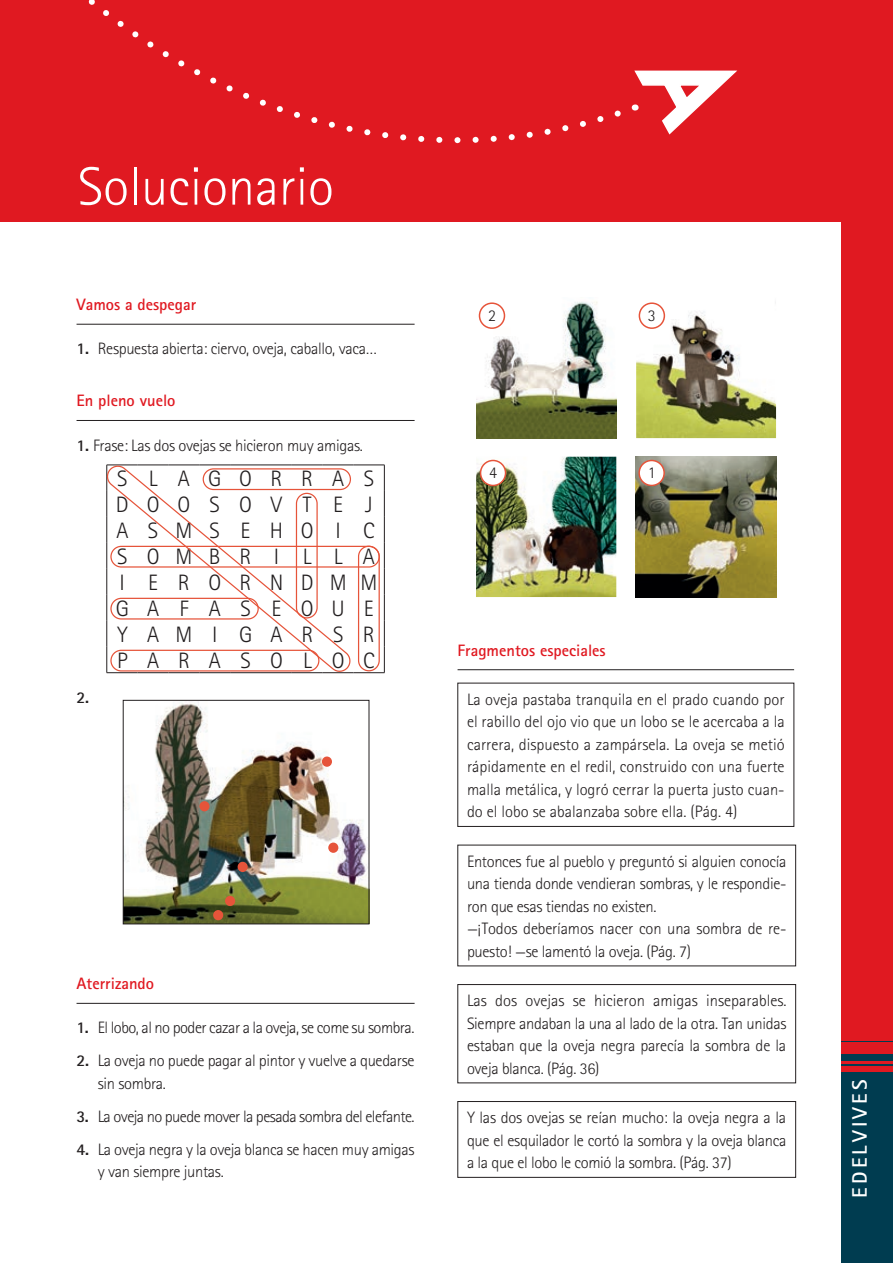
<style>
.page{position:relative;width:893px;height:1263px;background:#fff}
.page>*{position:absolute;margin:0;border:0;box-sizing:border-box;transform-origin:0 0}
.t1{font:300 54px "Rotis Sans Serif 45";color:#fff}
.t2{font:300 22.35px/26px "Rotis Sans Serif 45";letter-spacing:.865em;color:#231f20}
.t3{font:700 21px "Rotis Sans Serif 65";letter-spacing:.15em;color:#fff}
.t4{font:300 16.5px/22.5px "Rotis Sans Serif 45";letter-spacing:-.02em;color:#231f20}
.t5{font:700 16.5px "Rotis Sans Serif 65";color:#e01921}
.t6{font:700 16.5px "Rotis Sans Serif 65";color:#231f20}
.s1{font-family:"Rotis Sans Serif 65";font-weight:700}
</style>
<div class="page">
<div style="left:842px;top:0;width:51px;height:1235px;background:#e01921"></div>
<div style="left:0;top:0;width:842px;height:221px;background:#e01921"></div>
<svg style="left:88px;top:0;width:533px;height:144px"></svg>
<div style="left:842px;top:1042px;width:51px;height:221px;background:#003c50"></div>
<hr style="left:842px;top:1062px;width:51px;height:2px;background:#e01921">
<div style="left:842px;top:1042px;width:51px;height:11px;background:#e01921"></div>
<div style="left:842px;top:1066px;width:51px;height:5px;background:#e01921"></div>
<svg style="left:634px;top:70px;width:104px;height:65px"></svg>
<hr style="left:77px;top:324px;width:338px;height:1px;background:#231f20">
<hr style="left:77px;top:420px;width:338px;height:1px;background:#231f20">
<hr style="left:77px;top:1003px;width:338px;height:1px;background:#231f20">
<svg style="left:353px;top:466px;width:31px;height:206px"></svg>
<hr style="left:353px;top:465px;width:32px;height:1px;background:#231f20">
<hr style="left:353px;top:672px;width:32px;height:1px;background:#231f20">
<svg style="left:384px;top:465px;width:1px;height:207px"></svg>
<div style="left:358px;top:546px;width:22px;height:125px;border:1px solid #e6543a;border-radius:10px"></div>
<svg style="left:106px;top:465px;width:247px;height:209px"></svg>
<img style="left:125px;top:702px;width:242px;height:220px">
<div style="left:123px;top:700px;width:246px;height:224px;border:1px solid #231f20"></div>
<hr style="left:458px;top:669px;width:336px;height:1px;background:#231f20">
<div style="left:458px;top:683px;width:336px;height:144px;border:1px solid #231f20"></div>
<div style="left:458px;top:984px;width:338px;height:99px;border:1px solid #231f20"></div>
<div style="left:458px;top:1101px;width:338px;height:76px;border:1px solid #231f20"></div>
<img style="left:477px;top:301px;width:139px;height:137px">
<img style="left:636px;top:457px;width:140px;height:140px">
<img style="left:476px;top:457px;width:140px;height:140px">
<img style="left:636px;top:302px;width:140px;height:136px">
<div style="left:479px;top:303px;width:25px;height:25px;background:#fff;border-radius:50%"></div>
<div style="left:479px;top:302px;width:26px;height:27px;border:2px solid #e6543a;border-radius:50%"></div>
<div style="left:639px;top:303px;width:25px;height:25px;background:#fff;border-radius:50%"></div>
<div style="left:639px;top:302px;width:26px;height:27px;border:2px solid #e6543a;border-radius:50%"></div>
<div style="left:481px;top:460px;width:25px;height:25px;background:#fff;border-radius:50%"></div>
<div style="left:480px;top:460px;width:26px;height:26px;border:2px solid #e6543a;border-radius:50%"></div>
<div style="left:639px;top:460px;width:25px;height:25px;background:#fff;border-radius:50%"></div>
<div style="left:638px;top:460px;width:27px;height:26px;border:2px solid #e6543a;border-radius:50%"></div>
<div style="left:238px;top:862px;width:10px;height:10px;background:#e6543a;border-radius:50%"></div>
<div style="left:199px;top:801px;width:11px;height:10px;background:#e6543a;border-radius:50%"></div>
<div style="left:328px;top:842px;width:10px;height:11px;background:#e6543a;border-radius:50%"></div>
<div style="left:322px;top:756px;width:10px;height:11px;background:#e6543a;border-radius:50%"></div>
<div style="left:213px;top:910px;width:10px;height:10px;background:#e6543a;border-radius:50%"></div>
<div style="left:225px;top:896px;width:10px;height:10px;background:#e6543a;border-radius:50%"></div>
<h1 class="t1" style="left:78px;top:155px;width:257px">Solucionario</h1>
<p class="t5" style="left:77px;top:294px;width:121px">Vamos a despegar</p>
<p class="t4" style="left:77px;top:337px;width:302px"><span class="s1">1.</span> Respuesta abierta: ciervo, oveja, caballo, vaca…</p>
<p class="t5" style="left:77px;top:390px;width:100px">En pleno vuelo</p>
<p class="t4" style="left:77px;top:434px;width:288px"><span class="s1">1.</span> Frase: Las dos ovejas se hicieron muy amigas.</p>
<h2 class="t2" style="left:116px;top:466px;width:263px">SLAGORRAS<br>DOOSOVTE J<br>ASMSEHOI C<br>SOMBRI LLA<br>I ERORNDMM<br>GAFASEOUE<br>YAMIGARSR<br>PARASOLOC</h2>
<p class="t6" style="left:77px;top:687px;width:14px">2.</p>
<p class="t5" style="left:77px;top:973px;width:79px">Aterrizando</p>
<p class="t4" style="left:77px;top:1017px;width:339px"><span class="s1">1.</span> El lobo, al no poder cazar a la oveja, se come su sombra.</p>
<p class="t4" style="left:98px;top:1050px;width:318px;text-indent:-21px"><span class="s1">2.</span> La oveja no puede pagar al pintor y vuelve a quedarse sin sombra.</p>
<p class="t4" style="left:77px;top:1105px;width:340px"><span class="s1">3.</span> La oveja no puede mover la pesada sombra del elefante.</p>
<p class="t4" style="left:98px;top:1138px;width:318px;text-indent:-21px"><span class="s1">4.</span> La oveja negra y la oveja blanca se hacen muy amigas y van siempre juntas.</p>
<p class="t4" style="left:488px;top:304px;width:9px">2</p>
<p class="t4" style="left:648px;top:304px;width:9px">3</p>
<p class="t4" style="left:489px;top:461px;width:9px">4</p>
<p class="t4" style="left:648px;top:461px;width:9px">1</p>
<p class="t5" style="left:458px;top:639px;width:150px">Fragmentos especiales</p>
<p class="t4" style="left:467px;top:688px;width:319px;text-align:justify">La oveja pastaba tranquila en el prado cuando por el rabillo del ojo vio que un lobo se le acercaba a la carrera, dispuesto a zampársela. La oveja se metió rápidamente en el redil, construido con una fuerte malla metálica, y logró cerrar la puerta justo cuan&shy;do el lobo se abalanzaba sobre ella. (Pág. 4)</p>
<p class="t4" style="left:467px;top:850px;width:321px">Entonces fue al pueblo y preguntó si alguien conocía una tienda donde vendieran sombras, y le respondie&shy;ron que esas tiendas no existen.<br>—¡Todos deberíamos nacer con una sombra de re&shy;puesto! —se lamentó la oveja. (Pág. 7)</p>
<p class="t4" style="left:467px;top:989px;width:321px;text-align:justify">Las dos ovejas se hicieron amigas inseparables.<br>Siempre andaban la una al lado de la otra. Tan unidas estaban que la oveja negra parecía la sombra de la oveja blanca. (Pág. 36)</p>
<p class="t4" style="left:467px;top:1106px;width:321px;text-align:justify">Y las dos ovejas se reían mucho: la oveja negra a la que el esquilador le cortó la sombra y la oveja blanca a la que el lobo le comió la sombra. (Pág. 37)</p>
<p class="t3" style="left:846px;top:1197px;width:119px;rotate:-90deg">EDELVIVES</p>
</div>
